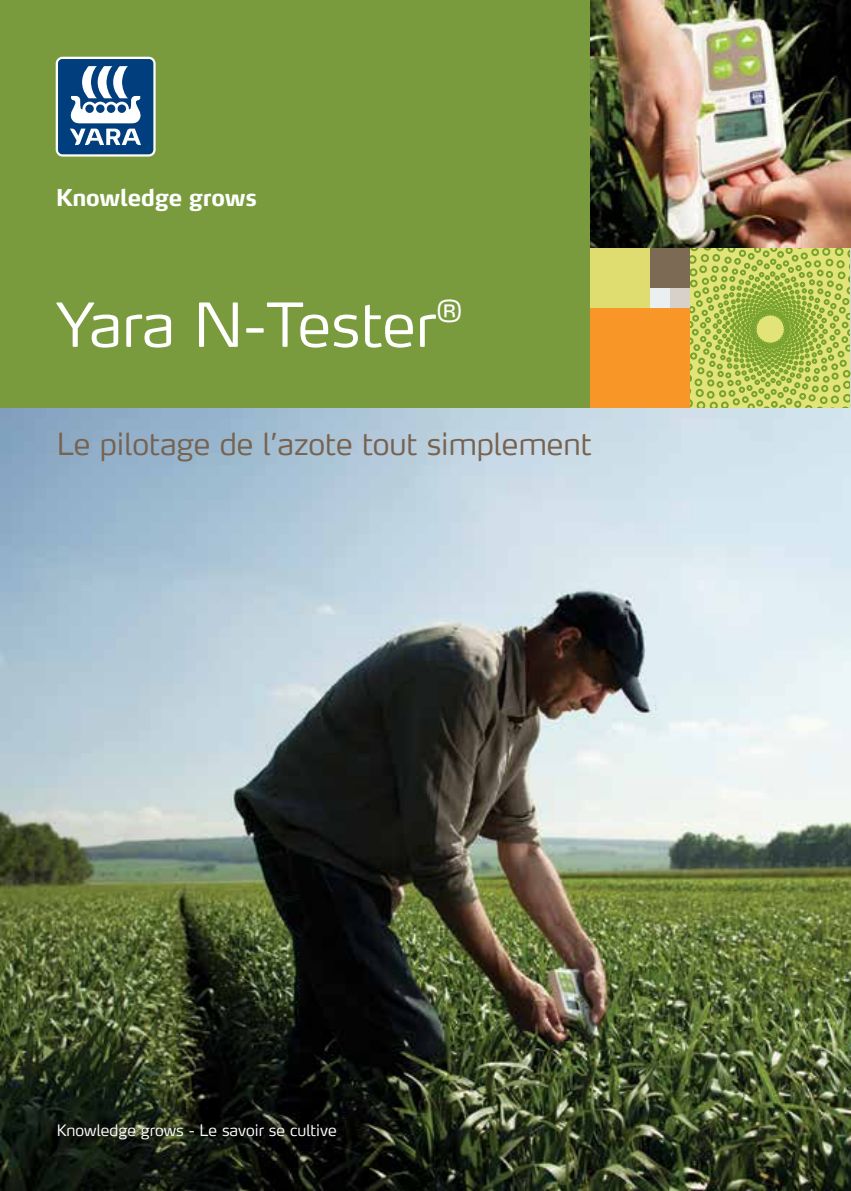
<style>
.page{position:relative;width:851px;height:1191px;background:#fff}
.page>*{position:absolute;margin:0;border:0;box-sizing:border-box;transform-origin:0 0}
.t1{font:300 60px "Yara Max LF";color:#fff}
.t2{font:300 30px "Yara Max LF";color:#77624f}
.t3{font:700 23px "Yara Max LF";letter-spacing:-.01em;color:#fff}
.t4{font:300 15.6px "Yara Max LF";color:#fff}
</style>
<div class="page">
<img style="left:0;top:407px;width:850px;height:784px">
<div style="left:0;top:0;width:590px;height:407px;background:#799b3d"></div>
<img style="left:590px;top:0;width:260px;height:248px">
<svg style="left:56px;top:57px;width:100px;height:100px"></svg>
<div style="left:650px;top:288px;width:20px;height:20px;background:#eaeff2"></div>
<div style="left:670px;top:288px;width:20px;height:20px;background:#d7d1ca"></div>
<div style="left:650px;top:248px;width:40px;height:40px;background:#7c6a55"></div>
<div style="left:590px;top:248px;width:60px;height:60px;background:#dfdd70"></div>
<div style="left:590px;top:308px;width:100px;height:100px;background:#f89728"></div>
<svg style="left:690px;top:248px;width:160px;height:160px"></svg>
<p class="t3" style="left:56px;top:183px;width:203px">Knowledge grows</p>
<h1 class="t1" style="left:57px;top:287px;width:407px">Yara N-Tester<sup>®</sup></h1>
<p class="t2" style="left:57px;top:425px;width:536px">Le pilotage de l’azote tout simplement</p>
<p class="t4" style="left:57px;top:1120px;width:281px">Knowledge grows - Le savoir se cultive</p>
</div>
